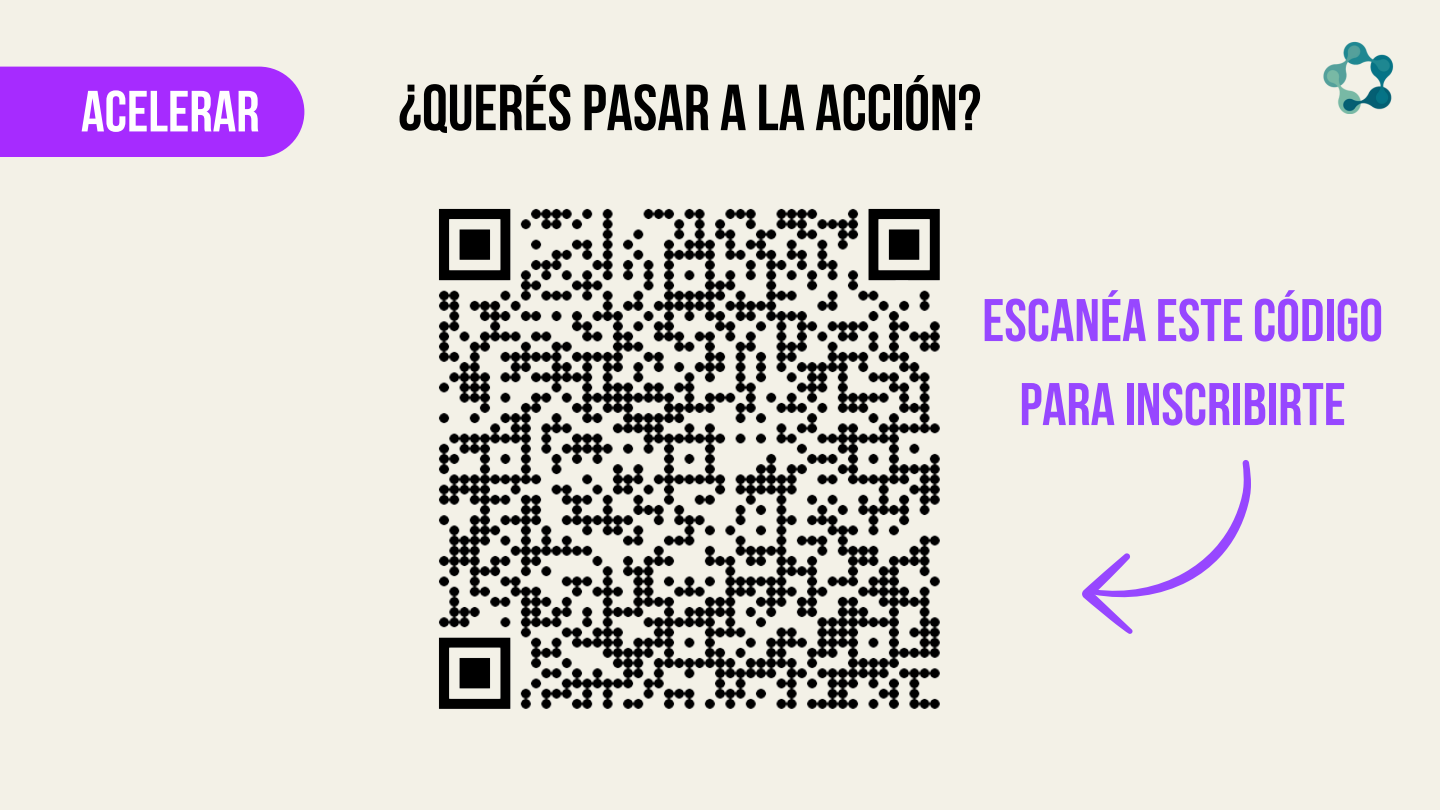
<style>
.page{position:relative;width:1440px;height:810px;background:#f3f1e7}
.page>*{position:absolute;margin:0;border:0;box-sizing:border-box;transform-origin:0 0}
.t1{font:700 65px "Bebas Neue";color:#000}
.t2{font:700 60px/84px "Bebas Neue";color:#9747ff;text-align:center}
.t3{font:700 58px "Bebas Neue";color:#fff}
</style>
<div class="page">
<div style="left:0;top:67px;width:304px;height:90px;background:#a62bff"></div>
<img style="left:1323px;top:41px;width:71px;height:73px">
<img style="left:439px;top:208px;width:501px;height:501px">
<svg style="left:1082px;top:460px;width:169px;height:174px"></svg>
<h1 class="t3" style="left:81px;top:88px;width:180px">ACELERAR</h1>
<p class="t1" style="left:399px;top:81px;width:584px">¿QUERÉSPASAR A LA ACCIÓN?</p>
<p class="t2" style="left:982px;top:284px;width:402px">ESCANÉA ESTE CÓDIGO<br>PARA INSCRIBIRTE</p>
</div>
